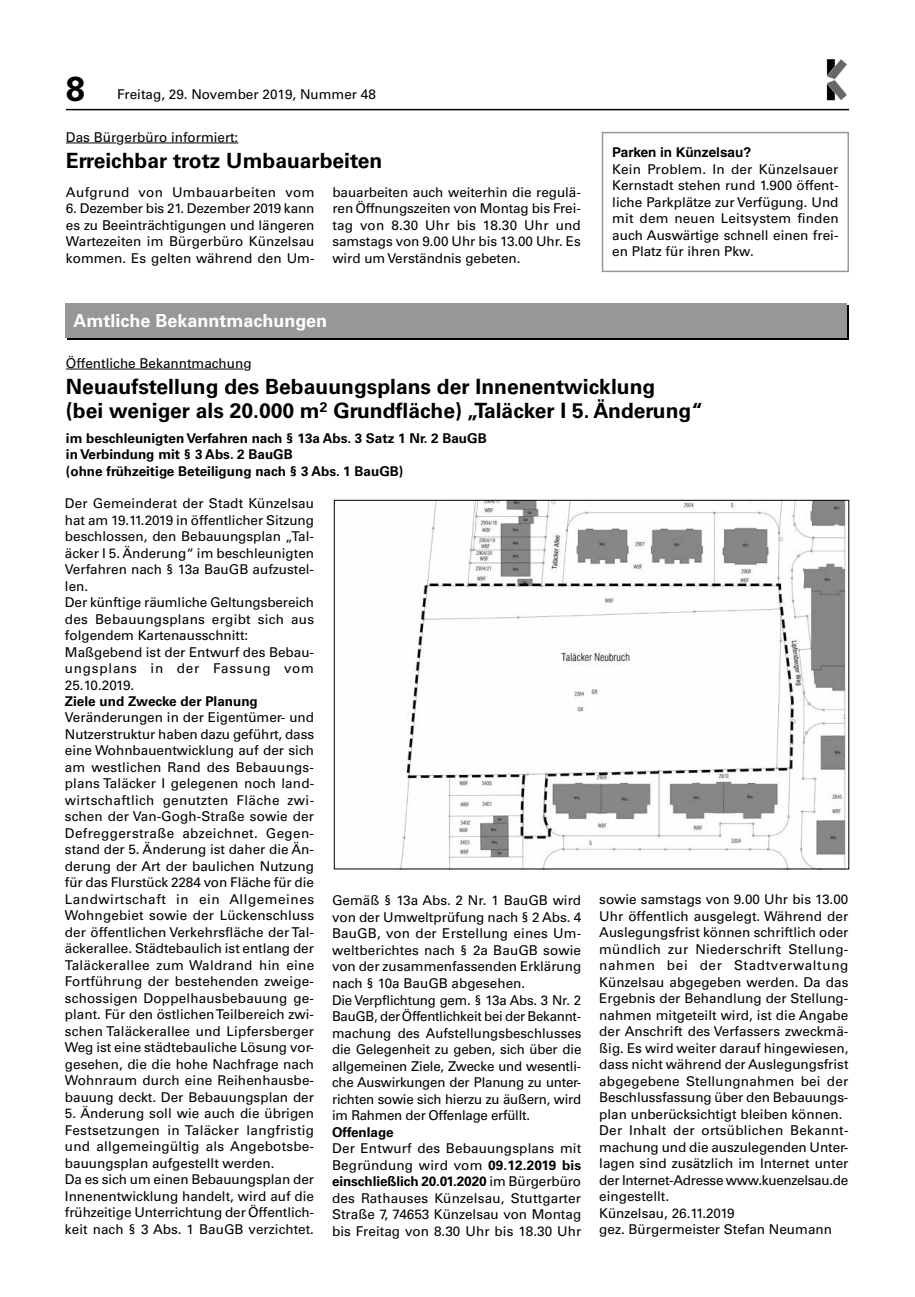
<style>
.page{position:relative;width:915px;height:1297px;background:#fff}
.page>*{position:absolute;margin:0;border:0;box-sizing:border-box;transform-origin:0 0}
.t1{font:700 34.5px "Univers LT Pro 65";color:#000}
.t2{font:700 21px/24px "Univers LT Pro 65";color:#000}
.t3{font:700 18px "Univers LT Pro 65";color:#fff}
.t4{font:13.5px/16.5px "Univers LT Pro 55 Roman";color:#000;text-align:justify}
.t5{font:700 13.5px/16.5px "Univers LT Pro 65";color:#000}
.t6{font:13.5px "Univers LT Pro 55 Roman";letter-spacing:.025em;color:#000}
.t7{font:700 13.5px "Helvetica LT Std";color:#000}
.s1{font-family:"Univers LT Pro 65";font-weight:700}
.s2{font-family:"Univers LT Pro 55 Roman";font-weight:400}
</style>
<div class="page">
<hr style="left:66px;top:109px;width:782px;height:1px;background:#000">
<img style="left:826px;top:60px;width:21px;height:40px">
<hr style="left:66px;top:143px;width:50px;height:1px;background:#000">
<hr style="left:124px;top:143px;width:114px;height:1px;background:#000">
<div style="left:601px;top:132px;width:247px;height:140px;border:2px solid #979797"></div>
<div style="left:67px;top:305px;width:781px;height:34px;background:#979797"></div>
<div style="left:65px;top:303px;width:781px;height:34px;background:#979797"></div>
<hr style="left:66px;top:369px;width:177px;height:1px;background:#000">
<img style="left:400px;top:502px;width:446px;height:365px">
<h1 class="t1" style="left:66px;top:68px;width:21px">8</h1>
<p class="t4" style="left:117px;top:86px;width:260px">Freitag, 29. November 2019, Nummer 48</p>
<p class="t4" style="left:66px;top:129px;width:174px">Das Bürgerbüro informiert:</p>
<h2 class="t2" style="left:66px;top:148px;width:318px">Erreichbar trotz Umbauarbeiten</h2>
<p class="t6" style="left:66px;top:184px;width:250px">Aufgrund von Umbauarbeiten vom</p>
<p class="t4" style="left:66px;top:200px;width:250px">6. Dezember bis 21. Dezember 2019 kann es zu Beeinträchtigungen und längeren Wartezeiten im Bürgerbüro Künzelsau kommen. Es gelten während den Um-</p>
<p class="t4" style="left:332px;top:184px;width:250px">bauarbeiten auch weiterhin die regulä&shy;ren Öffnungszeiten von Montag bis Frei&shy;tag von 8.30 Uhr bis 18.30 Uhr und samstags von 9.00 Uhr bis 13.00 Uhr. Es wird um Verständnis gebeten.</p>
<p class="t7" style="left:612px;top:144px;width:141px">Parken in Künzelsau?</p>
<p class="t4" style="left:612px;top:161px;width:228px">Kein Problem. In der Künzelsauer Kernstadt stehen rund 1.900 öffent&shy;liche Parkplätze zur Verfügung. Und mit dem neuen Leitsystem finden auch Auswärtige schnell einen frei&shy;en Platz für ihren Pkw.</p>
<h3 class="t3" style="left:73px;top:310px;width:255px">Amtliche Bekanntmachungen</h3>
<p class="t4" style="left:66px;top:355px;width:187px">Öffentliche Bekanntmachung</p>
<h2 class="t2" style="left:66px;top:374px;width:638px">Neuaufstellung des Bebauungsplans der Innenentwicklung<br>(bei weniger als 20.000 m<sup>2</sup> Grundfläche) „Taläcker I 5. Änderung“</h2>
<p class="t5" style="left:66px;top:430px;width:422px">im beschleunigten Verfahren nach § 13a Abs. 3 Satz 1 Nr. 2 BauGB in Verbindung mit § 3 Abs. 2 BauGB<br>(ohne frühzeitige Beteiligung nach § 3 Abs. 1 BauGB)</p>
<p class="t4" style="left:65px;top:495px;width:251px;text-align:left">Der Gemeinderat der Stadt Künzelsau hat am 19.11.2019 in öffentlicher Sitzung beschlossen, den Bebauungsplan „Tal&shy;äcker I 5. Änderung“ im beschleunigten<br>Verfahren nach § 13a BauGB aufzustel&shy;len.<br>Der künftige räumliche Geltungsbereich des Bebauungsplans ergibt sich aus folgendem Kartenausschnitt:<br>Maßgebend ist der Entwurf des Bebau&shy;ungsplans in der Fassung vom<br>25.10.2019.</p>
<p class="t5" style="left:65px;top:693px;width:194px">Ziele und Zwecke der Planung</p>
<p class="t4" style="left:65px;top:709px;width:251px">Veränderungen in der Eigentümer- und Nutzerstruktur haben dazu geführt, dass eine Wohnbauentwicklung auf der sich am westlichen Rand des Bebauungs&shy;plans Taläcker I gelegenen noch land&shy;wirtschaftlich genutzten Fläche zwi&shy;schen der Van-Gogh-Straße sowie der Defreggerstraße abzeichnet. Gegen&shy;stand der 5. Änderung ist daher die Än&shy;derung der Art der baulichen Nutzung für das Flurstück 2284 von Fläche für die Landwirtschaft in ein Allgemeines Wohngebiet sowie der Lückenschluss der öffentlichen Verkehrsfläche der Tal&shy;äckerallee. Städtebaulich ist entlang der Taläckerallee zum Waldrand hin eine Fortführung der bestehenden zweige&shy;schossigen Doppelhausbebauung ge&shy;plant. Für den östlichen Teilbereich zwi&shy;schen Taläckerallee und Lipfersberger Weg ist eine städtebauliche Lösung vor&shy;gesehen, die die hohe Nachfrage nach Wohnraum durch eine Reihenhausbe&shy;bauung deckt. Der Bebauungsplan der</p>
<p class="t4" style="left:65px;top:1105px;width:250px;text-align:left">5. Änderung soll wie auch die übrigen Festsetzungen in Taläcker langfristig und allgemeingültig als Angebotsbe&shy;bauungsplan aufgestellt werden.<br>Da es sich um einen Bebauungsplan der Innenentwicklung handelt, wird auf die frühzeitige Unterrichtung der Öffentlich&shy;keit nach § 3 Abs. 1 BauGB verzichtet.</p>
<p class="t4" style="left:599px;top:891px;width:251px;text-align:left">sowie samstags von 9.00 Uhr bis 13.00<br>Uhr öffentlich ausgelegt. Während der Auslegungsfrist können schriftlich oder mündlich zur Niederschrift Stellung&shy;nahmen bei der Stadtverwaltung Künzelsau abgegeben werden. Da das Ergebnis der Behandlung der Stellung&shy;nahmen mitgeteilt wird, ist die Angabe der Anschrift des Verfassers zweckmä&shy;ßig. Es wird weiter darauf hingewiesen, dass nicht während der Auslegungsfrist abgegebene Stellungnahmen bei der Beschlussfassung über den Bebauungs&shy;plan unberücksichtigt bleiben können.<br>Der Inhalt der ortsüblichen Bekannt&shy;machung und die auszulegenden Unter&shy;lagen sind zusätzlich im Internet unter der Internet-Adresse www.kuenzelsau.de eingestellt.<br>Künzelsau, 26.11.2019<br>gez. Bürgermeister Stefan Neumann</p>
<p class="t4" style="left:332px;top:892px;width:251px;text-align:left">Gemäß § 13a Abs. 2 Nr. 1 BauGB wird von der Umweltprüfung nach § 2 Abs. 4<br>BauGB, von der Erstellung eines Um&shy;weltberichtes nach § 2a BauGB sowie von der zusammenfassenden Erklärung nach § 10a BauGB abgesehen.<br>Die Verpflichtung gem. § 13a Abs. 3 Nr. 2<br>BauGB, der Öffentlichkeit bei der Bekannt&shy;machung des Aufstellungsbeschlusses die Gelegenheit zu geben, sich über die allgemeinen Ziele, Zwecke und wesentli&shy;che Auswirkungen der Planung zu unter&shy;richten sowie sich hierzu zu äußern, wird im Rahmen der Offenlage erfüllt.</p>
<p class="t5" style="left:332px;top:1124px;width:63px">Offenlage</p>
<p class="t4" style="left:332px;top:1140px;width:251px">Der Entwurf des Bebauungsplans mit<br>Begründung wird vom <span class="s1">09.12.2019 bis</span></p>
<p class="t5" style="left:332px;top:1173px;width:250px">einschließlich 20.01.2020 <span class="s2">im Bürgerbüro</span></p>
<p class="t4" style="left:332px;top:1189px;width:251px">des Rathauses Künzelsau, Stuttgarter Straße 7, 74653 Künzelsau von Montag bis Freitag von 8.30 Uhr bis 18.30 Uhr</p>
</div>
